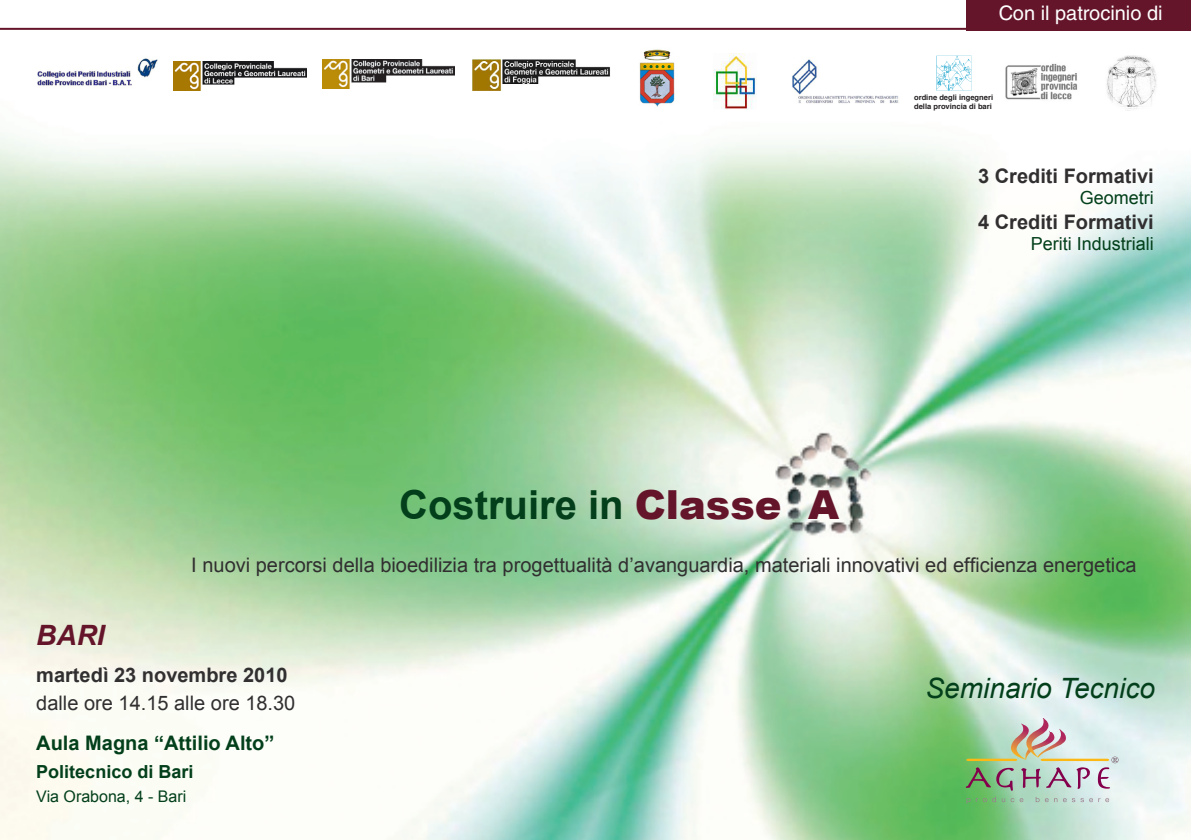
<style>
.page{position:relative;width:1191px;height:840px;background:#fff}
.page>*{position:absolute;margin:0;border:0;box-sizing:border-box;transform-origin:0 0}
.t1{font:700 40px "Arial";color:#023f1a}
.t2{font:italic 28px "Arial";color:#023f1a}
.t3{font:italic 700 28px "Arial";color:#64152a}
.t4{font:20px "Arial";color:#312f30}
.t5{font:700 20px "Arial";color:#312f30}
.t6{font:700 20px "Arial";color:#023f1a}
.t7{font:20px "Helvetica LT Std";color:#fff}
.t8{font:18px "Arial";color:#023f1a}
.t9{font:700 18px "Arial";color:#023f1a}
.t10{font:16px "Arial";color:#023f1a}
.t11{font:700 7.6px/9px "Helvetica";color:#231f20}
.s1{font-weight:900;color:#64152a}
.s2{font-weight:900;font-size:39.8px;color:#64152a}
</style>
<div class="page">
<img style="left:0;top:27px;width:1191px;height:812px">
<img style="left:174px;top:61px;width:132px;height:29px">
<img style="left:936px;top:55px;width:35px;height:35px">
<img style="left:1105px;top:55px;width:52px;height:55px">
<img style="left:322px;top:59px;width:132px;height:29px">
<img style="left:34px;top:56px;width:123px;height:36px">
<img style="left:788px;top:57px;width:114px;height:48px">
<img style="left:1004px;top:62px;width:76px;height:40px">
<img style="left:472px;top:60px;width:138px;height:30px">
<img style="left:634px;top:43px;width:45px;height:66px">
<img style="left:713px;top:53px;width:44px;height:57px">
<div style="left:966px;top:0;width:225px;height:30px;background:#64152a"></div>
<hr style="left:0;top:28px;width:969px;height:2px;background:#64152a">
<svg style="left:966px;top:797px;width:4px;height:6px"></svg>
<svg style="left:976px;top:796px;width:47px;height:5px"></svg>
<svg style="left:1035px;top:796px;width:13px;height:5px"></svg>
<svg style="left:1054px;top:797px;width:3px;height:4px"></svg>
<svg style="left:1063px;top:797px;width:46px;height:4px"></svg>
<svg style="left:965px;top:716px;width:153px;height:74px;background:#bdc9b9"></svg>
<p class="t7" style="left:998px;top:1px;width:165px">Con il patrocinio di</p>
<p class="t11" style="left:914px;top:92px;width:80px">ordine degli ingegneri della provincia di bari</p>
<p class="t1" style="left:399px;top:478px;width:441px">Costruire in <span class="s1">Classe</span> <span class="s2">A</span></p>
<p class="t5" style="left:978px;top:162px;width:177px">3 Crediti Formativi</p>
<p class="t8" style="left:1079px;top:186px;width:76px">Geometri</p>
<p class="t5" style="left:978px;top:208px;width:177px">4 Crediti Formativi</p>
<p class="t8" style="left:1030px;top:232px;width:125px">Periti Industriali</p>
<p class="t4" style="left:191px;top:552px;width:946px">I nuovi percorsi della bioedilizia tra progettualità d’avanguardia, materiali innovativi ed efficienza energetica</p>
<p class="t3" style="left:36px;top:617px;width:70px">BARI</p>
<p class="t5" style="left:36px;top:661px;width:253px">martedì 23 novembre 2010</p>
<p class="t4" style="left:36px;top:689px;width:261px">dalle ore 14.15 alle ore 18.30</p>
<p class="t6" style="left:36px;top:729px;width:240px">Aula Magna “Attilio Alto”</p>
<p class="t9" style="left:36px;top:759px;width:159px">Politecnico di Bari</p>
<p class="t10" style="left:36px;top:785px;width:151px">Via Orabona, 4 - Bari</p>
<p class="t2" style="left:925px;top:670px;width:231px">Seminario Tecnico</p>
</div>
